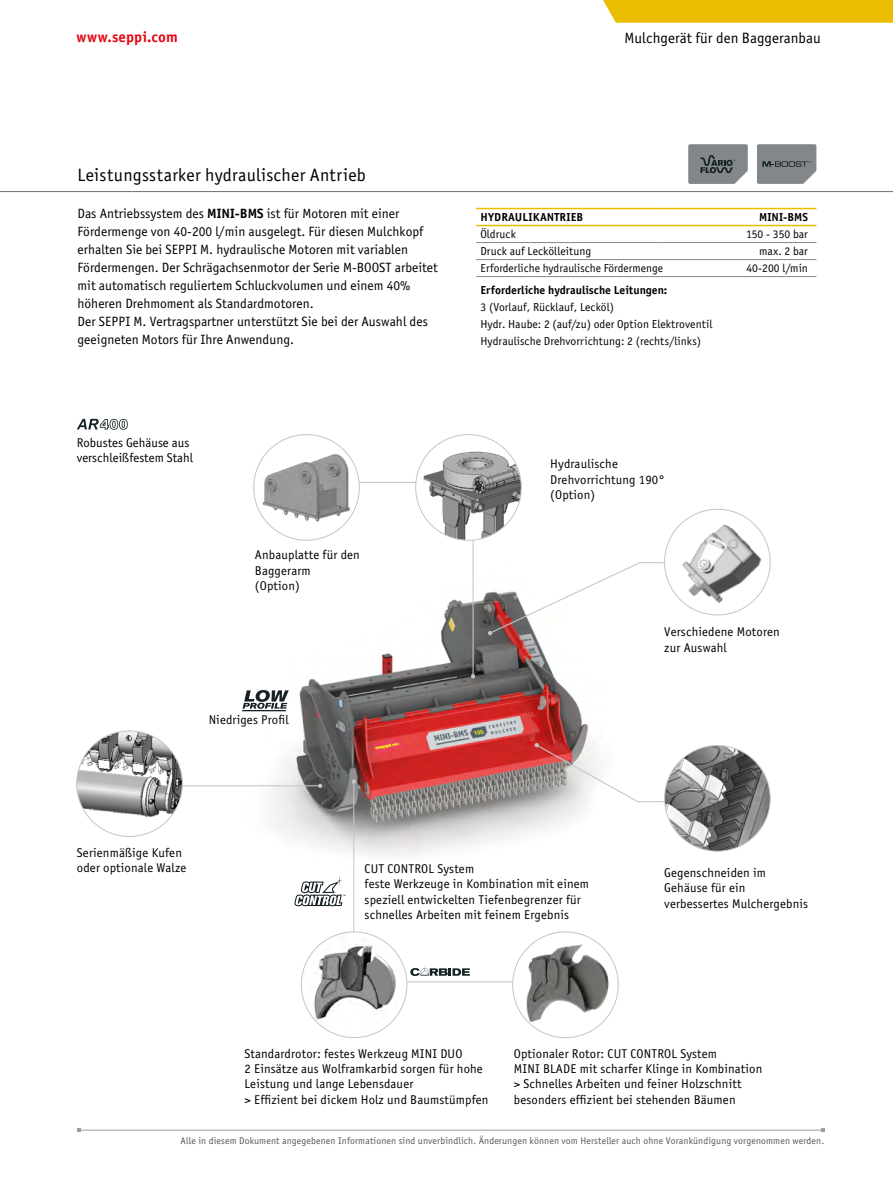
<style>
.page{position:relative;width:893px;height:1191px;background:#fff}
.page>*{position:absolute;margin:0;border:0;box-sizing:border-box;transform-origin:0 0}
.t1{font:18px "Officina Sans Book ITC";letter-spacing:.01em;color:#000}
.t2{font:15px "Officina Sans Book ITC";color:#000}
.t3{font:15px "Officina Sans Bold ITC";letter-spacing:.005em;color:#e30613}
.t4{font:13.5px/18px "Officina Sans Book ITC";color:#000}
.t5{font:12.75px/15.3px "Officina Sans Book ITC";letter-spacing:.01em;color:#000}
.t6{font:11.7px/17px "Officina Sans Book ITC";color:#000}
.t7{font:11.7px "Officina Sans Bold ITC";color:#000}
.t8{font:9.75px "Officina Sans Book ITC";letter-spacing:.01em;color:#575756}
.s1{font-family:"Officina Sans Bold ITC"}
</style>
<div class="page">
<div style="left:603px;top:0;width:290px;height:23px;background:#ebbd00"></div>
<hr style="left:0;top:191px;width:893px;height:1px;background:#706f6f">
<img style="left:221px;top:551px;width:453px;height:342px">
<svg style="left:488px;top:561px;width:248px;height:74px"></svg>
<hr style="left:473px;top:491px;width:1px;height:185px;background:#c6c6c6">
<svg style="left:471px;top:674px;width:4px;height:4px"></svg>
<hr style="left:323px;top:981px;width:198px;height:1px;background:#c6c6c6">
<hr style="left:299px;top:482px;width:117px;height:1px;background:#c6c6c6">
<svg style="left:254px;top:434px;width:105px;height:106px"></svg>
<img style="left:254px;top:438px;width:103px;height:95px">
<hr style="left:353px;top:781px;width:1px;height:185px;background:#c6c6c6">
<svg style="left:352px;top:779px;width:4px;height:4px"></svg>
<img style="left:416px;top:434px;width:105px;height:106px;border-radius:53px">
<svg style="left:534px;top:743px;width:176px;height:60px"></svg>
<hr style="left:132px;top:785px;width:188px;height:1px;background:#c6c6c6">
<svg style="left:318px;top:783px;width:4px;height:5px"></svg>
<img style="left:665px;top:745px;width:105px;height:106px;border-radius:53px">
<svg style="left:294px;top:875px;width:51px;height:31px"></svg>
<svg style="left:410px;top:967px;width:60px;height:9px"></svg>
<svg style="left:77px;top:419px;width:51px;height:11px"></svg>
<svg style="left:243px;top:690px;width:46px;height:19px"></svg>
<hr style="left:242px;top:710px;width:44px;height:1px;background:#162126">
<img style="left:665px;top:514px;width:105px;height:98px">
<svg style="left:757px;top:144px;width:59px;height:40px;background:#848789"></svg>
<svg style="left:688px;top:144px;width:60px;height:40px;background:#7f8385"></svg>
<img style="left:77px;top:731px;width:105px;height:105px;border-radius:53px">
<img style="left:513px;top:932px;width:105px;height:105px;border-radius:53px">
<div style="left:301px;top:932px;width:106px;height:105px;background:#fff;border-radius:50%"></div>
<img style="left:301px;top:934px;width:106px;height:93px">
<img style="left:360px;top:954px;width:41px;height:56px">
<hr style="left:79px;top:1129px;width:744px;height:1px;background:#9d9d9c">
<hr style="left:476px;top:276px;width:187px;height:1px;background:#878787">
<hr style="left:663px;top:276px;width:153px;height:1px;background:#878787">
<hr style="left:476px;top:242px;width:187px;height:1px;background:#878787">
<hr style="left:663px;top:242px;width:153px;height:1px;background:#878787">
<hr style="left:476px;top:259px;width:187px;height:1px;background:#878787">
<hr style="left:663px;top:259px;width:153px;height:1px;background:#878787">
<hr style="left:476px;top:208px;width:187px;height:1px;background:#ebbd00">
<hr style="left:663px;top:208px;width:153px;height:1px;background:#ebbd00">
<hr style="left:476px;top:225px;width:187px;height:1px;background:#ebbd00">
<hr style="left:663px;top:225px;width:153px;height:1px;background:#ebbd00">
<p class="t3" style="left:77px;top:26px;width:103px">www.seppi.com</p>
<p class="t2" style="left:624px;top:28px;width:198px">Mulchgerät für den Baggeranbau</p>
<h1 class="t1" style="left:78px;top:163px;width:290px">Leistungsstarker hydraulischer Antrieb</h1>
<p class="t4" style="left:78px;top:203px;width:362px">Das Antriebssystem des <span class="s1">MINI-BMS</span> ist für Motoren mit einer Fördermenge von 40-200 l/min ausgelegt. Für diesen Mulchkopf erhalten Sie bei SEPPI M. hydraulische Motoren mit variablen Fördermengen. Der Schrägachsenmotor der Serie M-BOOST arbeitet mit automatisch reguliertem Schluckvolumen und einem 40% höheren Drehmoment als Standardmotoren.<br>Der SEPPI M. Vertragspartner unterstützt Sie bei der Auswahl des geeigneten Motors für Ihre Anwendung.</p>
<p class="t5" style="left:77px;top:434px;width:118px">Robustes Gehäuse aus verschleißfestem Stahl</p>
<p class="t5" style="left:255px;top:547px;width:106px">Anbauplatte für den<br>Baggerarm<br>(Option)</p>
<p class="t5" style="left:209px;top:711px;width:82px">Niedriges Profil</p>
<p class="t7" style="left:481px;top:209px;width:104px">HYDRAULIKANTRIEB</p>
<p class="t7" style="left:759px;top:209px;width:50px">MINI-BMS</p>
<p class="t6" style="left:480px;top:225px;width:37px">Öldruck</p>
<p class="t6" style="left:746px;top:225px;width:63px">150 - 350 bar</p>
<p class="t6" style="left:480px;top:242px;width:112px">Druck auf Leckölleitung</p>
<p class="t6" style="left:759px;top:242px;width:50px">max. 2 bar</p>
<p class="t6" style="left:480px;top:259px;width:184px">Erforderliche hydraulische Fördermenge</p>
<p class="t6" style="left:746px;top:259px;width:63px">40-200 l/min</p>
<p class="t7" style="left:480px;top:282px;width:188px">Erforderliche hydraulische Leitungen:</p>
<p class="t6" style="left:480px;top:298px;width:233px">3 (Vorlauf, Rücklauf, Lecköl)<br>Hydr. Haube: 2 (auf/zu) oder Option Elektroventil<br>Hydraulische Drehvorrichtung: 2 (rechts/links)</p>
<p class="t5" style="left:550px;top:456px;width:116px">Hydraulische<br>Drehvorrichtung 190° (Option)</p>
<p class="t5" style="left:664px;top:624px;width:117px">Verschiedene Motoren zur Auswahl</p>
<p class="t5" style="left:77px;top:844px;width:111px">Serienmäßige Kufen oder optionale Walze</p>
<p class="t5" style="left:365px;top:860px;width:226px">CUT CONTROL System<br>feste Werkzeuge in Kombination mit einem speziell entwickelten Tiefenbegrenzer für schnelles Arbeiten mit feinem Ergebnis</p>
<p class="t5" style="left:664px;top:864px;width:145px">Gegenschneiden im<br>Gehäuse für ein verbessertes Mulchergebnis</p>
<p class="t5" style="left:244px;top:1045px;width:246px">Standardrotor: festes Werkzeug MINI DUO<br>2 Einsätze aus Wolframkarbid sorgen für hohe Leistung und lange Lebensdauer<br>&gt; Effizient bei dickem Holz und Baumstümpfen</p>
<p class="t5" style="left:514px;top:1045px;width:250px">Optionaler Rotor: CUT CONTROL System<br>MINI BLADE mit scharfer Klinge in Kombination &gt; Schnelles Arbeiten und feiner Holzschnitt besonders effizient bei stehenden Bäumen</p>
<p class="t8" style="left:181px;top:1134px;width:645px">Alle in diesem Dokument angegebenen Informationen sind unverbindlich. Änderungen können vom Hersteller auch ohne Vorankündigung vorgenommen werden.</p>
</div>
